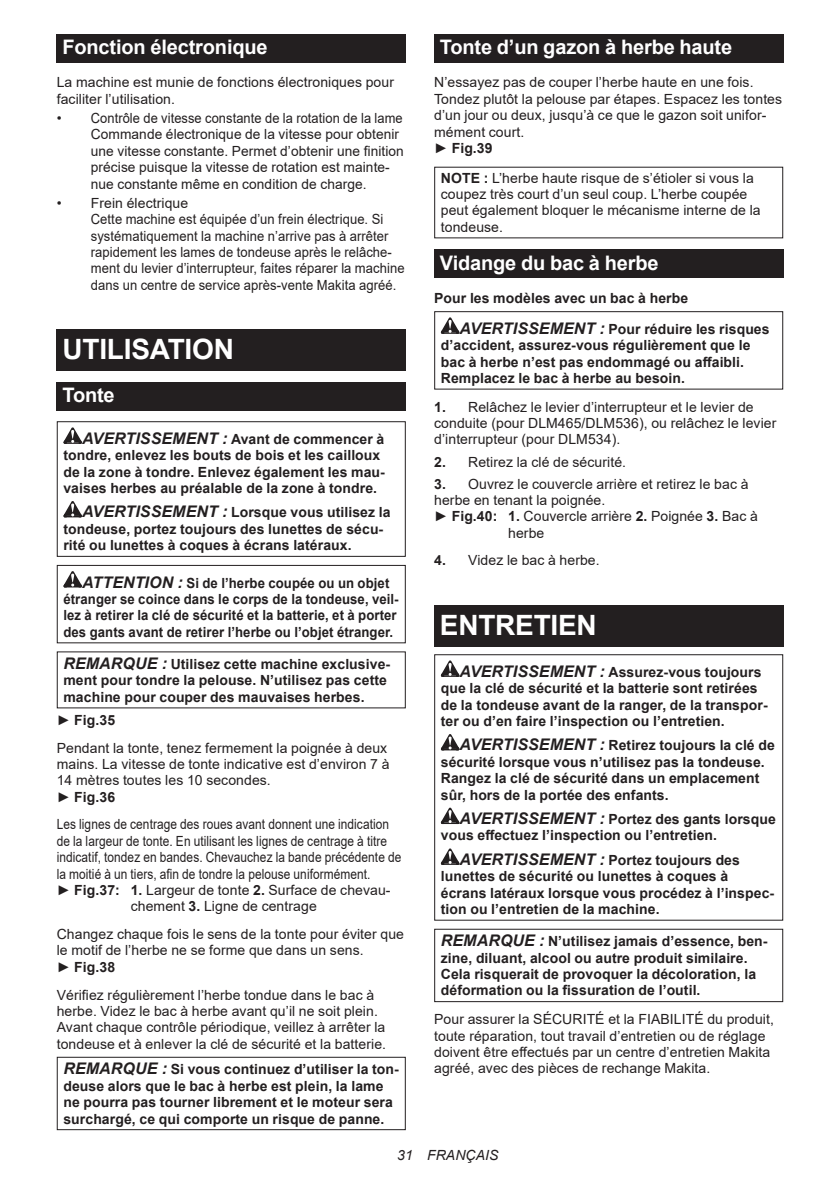
<style>
.page{position:relative;width:840px;height:1191px;background:#fff}
.page>*{position:absolute;margin:0;border:0;box-sizing:border-box;transform-origin:0 0}
.t1{font:700 28px "Arial";letter-spacing:-.01em;color:#fff}
.t2{font:700 20px "Arial";letter-spacing:-.01em;color:#fff}
.t3{font:14px/16.4px "Arial";letter-spacing:.005em;color:#231f20}
.t4{font:700 14px/16.4px "Arial";letter-spacing:.005em;color:#231f20}
.t5{font:14px "Arial";letter-spacing:.005em;color:#231f20;scale:.85 1}
.t6{font:700 14px/16.4px "Arial";letter-spacing:.005em;color:#231f20;scale:.94 1}
.t7{font:italic 14px "Arial";letter-spacing:.005em;color:#231f20}
.s1{font-style:italic;font-size:16px}
.s2{font-weight:700}
</style>
<div class="page">
<div style="left:57px;top:34px;width:348px;height:29px;background:#231f20"></div>
<div style="left:57px;top:329px;width:348px;height:41px;background:#231f20"></div>
<div style="left:57px;top:382px;width:348px;height:28px;background:#231f20"></div>
<svg style="left:63px;top:427px;width:19px;height:17px"></svg>
<svg style="left:63px;top:501px;width:19px;height:16px"></svg>
<div style="left:57px;top:421px;width:348px;height:136px;border:1px solid #231f20"></div>
<svg style="left:63px;top:571px;width:19px;height:16px"></svg>
<div style="left:57px;top:565px;width:348px;height:78px;border:1px solid #231f20"></div>
<div style="left:57px;top:1056px;width:348px;height:74px;border:1px solid #231f20"></div>
<div style="left:434px;top:34px;width:348px;height:29px;background:#231f20"></div>
<div style="left:434px;top:250px;width:348px;height:28px;background:#231f20"></div>
<svg style="left:440px;top:317px;width:19px;height:17px"></svg>
<div style="left:434px;top:311px;width:348px;height:78px;border:1px solid #231f20"></div>
<div style="left:434px;top:605px;width:348px;height:41px;background:#231f20"></div>
<svg style="left:440px;top:660px;width:19px;height:17px"></svg>
<svg style="left:440px;top:734px;width:19px;height:16px"></svg>
<svg style="left:440px;top:807px;width:19px;height:17px"></svg>
<svg style="left:440px;top:848px;width:19px;height:17px"></svg>
<div style="left:434px;top:654px;width:348px;height:266px;border:1px solid #231f20"></div>
<div style="left:434px;top:928px;width:348px;height:74px;border:1px solid #231f20"></div>
<h2 class="t2" style="left:62px;top:33px;width:207px">Fonction électronique</h2>
<p class="t3" style="left:57px;top:74px;width:338px">La machine est munie de fonctions électroniques pour faciliter l’utilisation.</p>
<p class="t3" style="left:91px;top:110px;width:314px;text-indent:-34px">• Contrôle de vitesse constante de la rotation de la lame Commande électronique de la vitesse pour obtenir une vitesse constante. Permet d’obtenir une finition précise puisque la vitesse de rotation est mainte&shy;nue constante même en condition de charge.</p>
<p class="t3" style="left:91px;top:195px;width:315px;text-indent:-34px">• Frein électrique<br>Cette machine est équipée d’un frein électrique. Si systématiquement la machine n’arrive pas à arrêter rapidement les lames de tondeuse après le relâche&shy;ment du levier d’interrupteur, faites réparer la machine dans un centre de service après-vente Makita agréé.</p>
<h1 class="t1" style="left:62px;top:329px;width:173px">UTILISATION</h1>
<h2 class="t2" style="left:62px;top:381px;width:54px">Tonte</h2>
<p class="t4" style="left:63px;top:431px;width:323px;text-indent:19px"><span class="s1">AVERTISSEMENT :</span> Avant de commencer à tondre, enlevez les bouts de bois et les cailloux de la zone à tondre. Enlevez également les mau&shy;vaises herbes au préalable de la zone à tondre.</p>
<p class="t4" style="left:63px;top:504px;width:328px;text-indent:19px"><span class="s1">AVERTISSEMENT :</span> Lorsque vous utilisez la tondeuse, portez toujours des lunettes de sécu&shy;rité ou lunettes à coques à écrans latéraux.</p>
<p class="t6" style="left:63px;top:574px;width:358px;text-indent:19px"><span class="s1">ATTENTION :</span> Si de l’herbe coupée ou un objet étranger se coince dans le corps de la tondeuse, veil&shy;lez à retirer la clé de sécurité et la batterie, et à porter des gants avant de retirer l’herbe ou l’objet étranger.</p>
<p class="t4" style="left:63px;top:656px;width:328px"><span class="s1">REMARQUE :</span> Utilisez cette machine exclusive&shy;ment pour tondre la pelouse. N’utilisez pas cette machine pour couper des mauvaises herbes.</p>
<p class="t3" style="left:57px;top:706px;width:332px;line-height:27.8px">► <span class="s2">Fig.35<br></span>Pendant la tonte, tenez fermement la poignée à deux</p>
<p class="t3" style="left:57px;top:755px;width:334px">mains. La vitesse de tonte indicative est d’environ 7 à<br>14 mètres toutes les 10 secondes.<br>► <span class="s2">Fig.36</span></p>
<p class="t5" style="left:57px;top:815px;width:392px">Les lignes de centrage des roues avant donnent une indication</p>
<p class="t5" style="left:57px;top:831px;width:390px">de la largeur de tonte. En utilisant les lignes de centrage à titre</p>
<p class="t5" style="left:57px;top:847px;width:407px">indicatif, tondez en bandes. Chevauchez la bande précédente de</p>
<p class="t5" style="left:57px;top:864px;width:370px">la moitié à un tiers, afin de tondre la pelouse uniformément.</p>
<p class="t3" style="left:57px;top:881px;width:335px">► <span class="s2">Fig.37: 1.</span> Largeur de tonte <span class="s2">2.</span> Surface de chevau-</p>
<p class="t3" style="left:131px;top:898px;width:187px">chement <span class="s2">3.</span> Ligne de centrage</p>
<p class="t3" style="left:57px;top:926px;width:348px">Changez chaque fois le sens de la tonte pour éviter que le motif de l’herbe ne se forme que dans un sens.<br>► <span class="s2">Fig.38</span></p>
<p class="t3" style="left:57px;top:986px;width:331px">Vérifiez régulièrement l’herbe tondue dans le bac à herbe. Videz le bac à herbe avant qu’il ne soit plein.<br>Avant chaque contrôle périodique, veillez à arrêter la tondeuse et à enlever la clé de sécurité et la batterie.</p>
<p class="t4" style="left:63px;top:1061px;width:337px"><span class="s1">REMARQUE :</span> Si vous continuez d’utiliser la ton&shy;deuse alors que le bac à herbe est plein, la lame ne pourra pas tourner librement et le moteur sera surchargé, ce qui comporte un risque de panne.</p>
<h2 class="t2" style="left:439px;top:33px;width:294px">Tonte d’un gazon à herbe haute</h2>
<p class="t3" style="left:434px;top:74px;width:349px">N’essayez pas de couper l’herbe haute en une fois.<br>Tondez plutôt la pelouse par étapes. Espacez les tontes d’un jour ou deux, jusqu’à ce que le gazon soit unifor&shy;mément court.<br>► <span class="s2">Fig.39</span></p>
<p class="t3" style="left:440px;top:169px;width:321px"><span class="s2">NOTE :</span> L’herbe haute risque de s’étioler si vous la coupez très court d’un seul coup. L’herbe coupée peut également bloquer le mécanisme interne de la tondeuse.</p>
<h2 class="t2" style="left:439px;top:249px;width:220px">Vidange du bac à herbe</h2>
<p class="t4" style="left:459px;top:283px;width:311px;line-height:30.6px;text-indent:-25px">Pour les modèles avec un bac à herbe<br><span class="s1">AVERTISSEMENT :</span> Pour réduire les risques</p>
<p class="t4" style="left:440px;top:337px;width:311px">d’accident, assurez-vous régulièrement que le bac à herbe n’est pas endommagé ou affaibli.<br>Remplacez le bac à herbe au besoin.</p>
<p class="t3" style="left:434px;top:398px;width:343px"><span class="s2">1.</span> Relâchez le levier d’interrupteur et le levier de conduite (pour DLM465/DLM536), ou relâchez le levier d’interrupteur (pour DLM534).</p>
<p class="t3" style="left:434px;top:453px;width:193px"><span class="s2">2.</span> Retirez la clé de sécurité.</p>
<p class="t3" style="left:434px;top:475px;width:315px"><span class="s2">3.</span> Ouvrez le couvercle arrière et retirez le bac à</p>
<p class="t3" style="left:434px;top:492px;width:173px">herbe en tenant la poignée.</p>
<p class="t3" style="left:434px;top:508px;width:325px">► <span class="s2">Fig.40: 1.</span> Couvercle arrière <span class="s2">2.</span> Poignée <span class="s2">3.</span> Bac à</p>
<p class="t3" style="left:508px;top:524px;width:38px">herbe</p>
<p class="t3" style="left:434px;top:552px;width:167px"><span class="s2">4.</span> Videz le bac à herbe.</p>
<h1 class="t1" style="left:439px;top:605px;width:158px">ENTRETIEN</h1>
<p class="t4" style="left:440px;top:664px;width:328px;text-indent:19px"><span class="s1">AVERTISSEMENT :</span> Assurez-vous toujours que la clé de sécurité et la batterie sont retirées de la tondeuse avant de la ranger, de la transpor&shy;ter ou d’en faire l’inspection ou l’entretien.</p>
<p class="t4" style="left:440px;top:737px;width:335px;text-indent:19px"><span class="s1">AVERTISSEMENT :</span> Retirez toujours la clé de sécurité lorsque vous n’utilisez pas la tondeuse.<br>Rangez la clé de sécurité dans un emplacement sûr, hors de la portée des enfants.</p>
<p class="t4" style="left:440px;top:811px;width:336px;text-indent:19px"><span class="s1">AVERTISSEMENT :</span> Portez des gants lorsque vous effectuez l’inspection ou l’entretien.</p>
<p class="t4" style="left:440px;top:852px;width:335px;text-indent:19px"><span class="s1">AVERTISSEMENT :</span> Portez toujours des lunettes de sécurité ou lunettes à coques à écrans latéraux lorsque vous procédez à l’inspec&shy;tion ou l’entretien de la machine.</p>
<p class="t4" style="left:440px;top:933px;width:328px"><span class="s1">REMARQUE :</span> N’utilisez jamais d’essence, ben&shy;zine, diluant, alcool ou autre produit similaire.<br>Cela risquerait de provoquer la décoloration, la déformation ou la fissuration de l’outil.</p>
<p class="t3" style="left:434px;top:1011px;width:341px">Pour assurer la SÉCURITÉ et la FIABILITÉ du produit, toute réparation, tout travail d’entretien ou de réglage doivent être effectués par un centre d’entretien Makita agréé, avec des pièces de rechange Makita.</p>
<p class="t7" style="left:397px;top:1146px;width:103px">31 FRANÇAIS</p>
</div>
